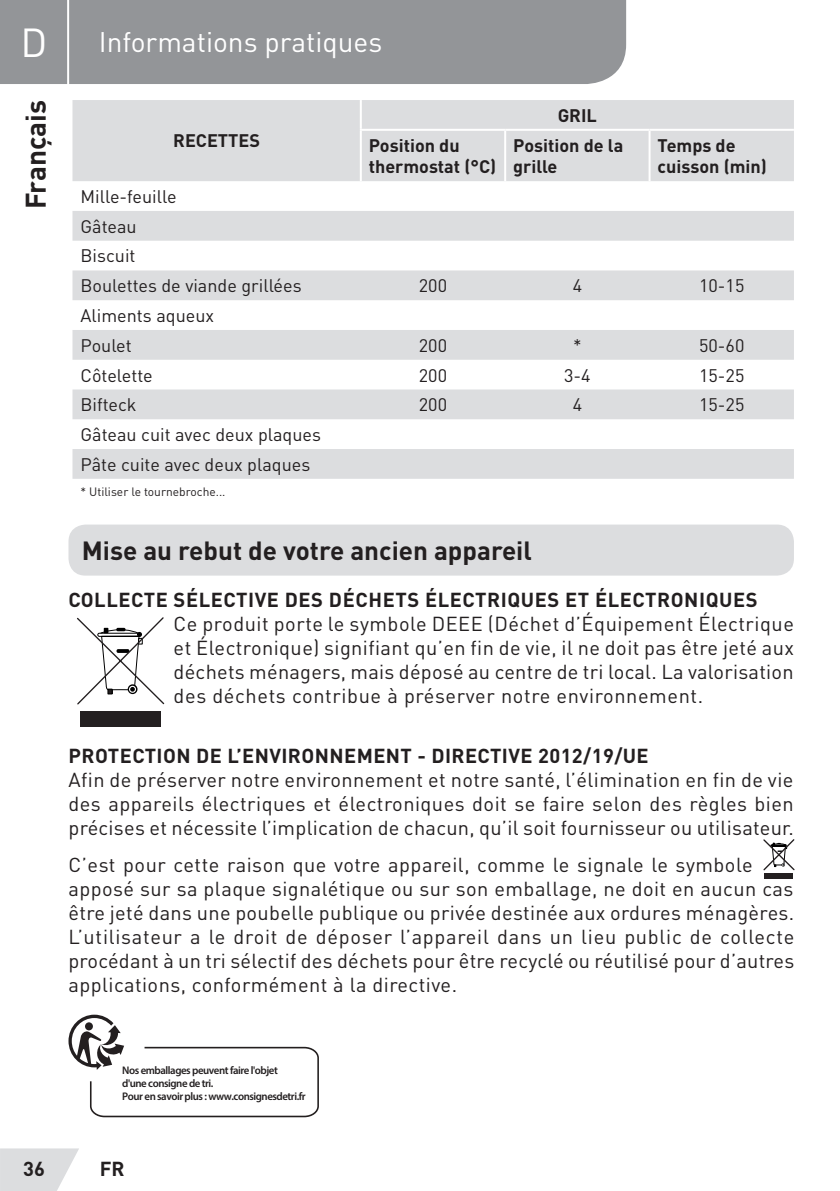
<style>
.page{position:relative;width:840px;height:1191px;background:#fff}
.page>*{position:absolute;margin:0;border:0;box-sizing:border-box;transform-origin:0 0}
.t1{font:40px "DIN Pro";color:#fff}
.t2{font:28px "DIN Pro";color:#fff}
.t3{font:700 28px "DIN Pro";color:#231f20}
.t4{font:700 26px "DIN Pro";color:#231f20}
.t5{font:20px/24px "DIN Pro";letter-spacing:.02em;color:#231f20;text-align:justify}
.t6{font:700 20px "DIN Pro";letter-spacing:.02em;color:#231f20}
.t7{font:18px/29.8px "DIN Pro";color:#231f20}
.t8{font:700 18px/21.6px "DIN Pro";color:#231f20}
.t9{font:12px "DIN Pro";color:#231f20}
.t10{font:600 11px/13.2px "Myriad Pro";letter-spacing:-.04em;color:#231f20}
</style>
<div class="page">
<svg style="left:0;top:1148px;width:79px;height:43px"></svg>
<div style="left:0;top:0;width:625px;height:84px;background:#939598"></div>
<hr style="left:67px;top:0;width:2px;height:94px;background:#fff">
<div style="left:68px;top:524px;width:725px;height:51px;background:#dcdddf;border-radius:17px"></div>
<svg style="left:68px;top:1014px;width:251px;height:103px"></svg>
<svg style="left:763px;top:839px;width:32px;height:32px"></svg>
<div style="left:764px;top:873px;width:28px;height:5px;background:#231f20"></div>
<svg style="left:77px;top:617px;width:88px;height:88px"></svg>
<div style="left:80px;top:711px;width:80px;height:15px;background:#231f20"></div>
<svg style="left:72px;top:100px;width:721px;height:379px;fill:#dcdddf"></svg>
<hr style="left:359px;top:100px;width:2px;height:29px;background:#fff">
<hr style="left:359px;top:129px;width:146px;height:2px;background:#fff">
<hr style="left:359px;top:131px;width:2px;height:50px;background:#fff">
<hr style="left:505px;top:129px;width:144px;height:2px;background:#fff">
<hr style="left:504px;top:131px;width:2px;height:50px;background:#fff">
<hr style="left:649px;top:129px;width:144px;height:2px;background:#fff">
<hr style="left:648px;top:131px;width:2px;height:50px;background:#fff">
<h1 class="t1" style="left:21px;top:15px;width:28px">D</h1>
<h2 class="t3" style="left:17px;top:209px;width:111px;rotate:-90deg">Français</h2>
<h2 class="t2" style="left:99px;top:23px;width:285px">Informations pratiques</h2>
<p class="t8" style="left:557px;top:104px;width:41px">GRIL</p>
<p class="t8" style="left:173px;top:129px;width:88px">RECETTES</p>
<p class="t7" style="left:80px;top:181px;width:222px">Mille-feuille<br>Gâteau<br>Biscuit<br>Boulettes de viande grillées</p>
<p class="t7" style="left:80px;top:300px;width:135px">Aliments aqueux<br>Poulet</p>
<p class="t8" style="left:368px;top:133px;width:129px">Position du thermostat (°C)</p>
<p class="t8" style="left:513px;top:133px;width:112px">Position de la grille</p>
<p class="t8" style="left:657px;top:133px;width:111px">Temps de cuisson (min)</p>
<p class="t7" style="left:418px;top:270px;width:30px">200</p>
<p class="t7" style="left:572px;top:270px;width:11px">4</p>
<p class="t7" style="left:698px;top:270px;width:47px">10-15</p>
<p class="t7" style="left:418px;top:330px;width:30px">200</p>
<p class="t7" style="left:572px;top:330px;width:10px">*</p>
<p class="t7" style="left:698px;top:330px;width:47px">50-60</p>
<p class="t7" style="left:80px;top:359px;width:74px">Côtelette</p>
<p class="t7" style="left:418px;top:359px;width:30px">200</p>
<p class="t7" style="left:564px;top:359px;width:28px">3-4</p>
<p class="t7" style="left:698px;top:359px;width:47px">15-25</p>
<p class="t7" style="left:80px;top:389px;width:58px">Bifteck</p>
<p class="t7" style="left:418px;top:389px;width:30px">200</p>
<p class="t7" style="left:572px;top:389px;width:11px">4</p>
<p class="t7" style="left:698px;top:389px;width:47px">15-25</p>
<p class="t7" style="left:80px;top:419px;width:242px">Gâteau cuit avec deux plaques<br>Pâte cuite avec deux plaques</p>
<p class="t9" style="left:80px;top:483px;width:146px">* Utiliser le tournebroche...</p>
<h3 class="t4" style="left:82px;top:533px;width:451px">Mise au rebut de votre ancien appareil</h3>
<p class="t6" style="left:68px;top:586px;width:690px">COLLECTE SÉLECTIVE DES DÉCHETS ÉLECTRIQUES ET ÉLECTRONIQUES</p>
<p class="t5" style="left:173px;top:611px;width:621px">Ce produit porte le symbole DEEE (Déchet d’équipement électrique et électronique) signifiant qu’en fin de vie, il ne doit pas être jeté aux déchets ménagers, mais déposé au centre de tri local. La valorisation des déchets contribue à préserver notre environnement.</p>
<p class="t6" style="left:68px;top:742px;width:581px">PROTECTION DE L’ENVIRONNEMENT - DIRECTIVE 2012/19/UE</p>
<p class="t5" style="left:68px;top:767px;width:726px">Afin de préserver notre environnement et notre santé, l’élimination en fin de vie des appareils électriques et électroniques doit se faire selon des règles bien précises et nécessite l’implication de chacun, qu’il soit fournisseur ou utilisateur.</p>
<p class="t5" style="left:68px;top:852px;width:727px;text-align:left">C’est pour cette raison que votre appareil, comme le signale le symbole apposé sur sa plaque signalétique ou sur son emballage, ne doit en aucun cas être jeté dans une poubelle publique ou privée destinée aux ordures ménagères.<br>L’utilisateur a le droit de déposer l’appareil dans un lieu public de collecte procédant à un tri sélectif des déchets pour être recyclé ou réutilisé pour d’autres applications, conformément à la directive.</p>
<p class="t10" style="left:122px;top:1063px;width:185px">Nos emballages peuvent faire l'objet<br>d'une consigne de tri.<br>Pour en savoir plus : www.consignesdetri.fr</p>
<p class="t6" style="left:23px;top:1155px;width:23px">36</p>
<p class="t6" style="left:100px;top:1155px;width:26px">FR</p>
</div>
